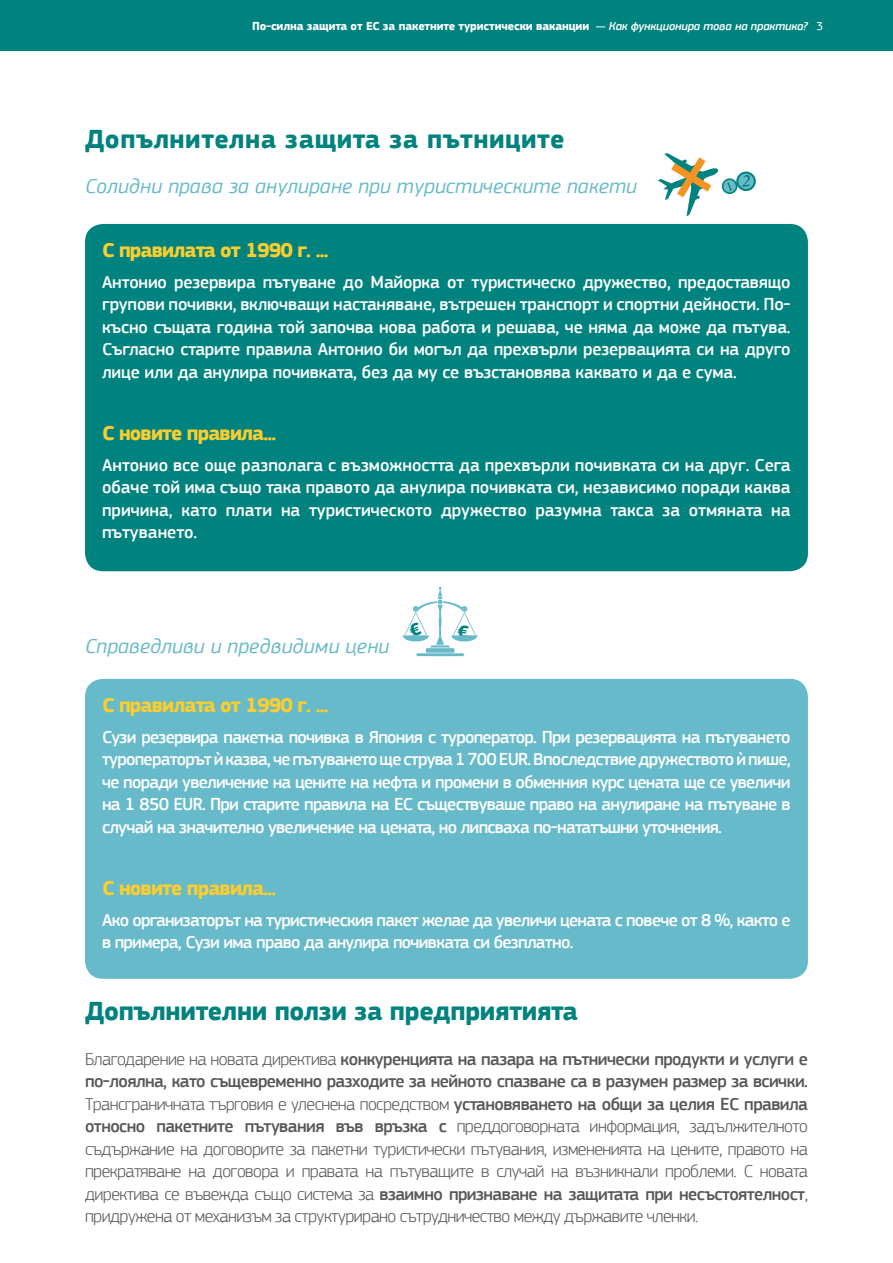
<style>
.page{position:relative;width:893px;height:1263px;background:#fff}
.page>*{position:absolute;margin:0;border:0;box-sizing:border-box;transform-origin:0 0}
.t1{font:700 27px "EC Square Sans Pro";letter-spacing:-.01em;color:#00837e}
.t2{font:700 27px "EC Square Sans Pro";letter-spacing:.02em;color:#00837e}
.t3{font:700 21px "EC Square Sans Pro";letter-spacing:-.04em;color:#facd31}
.t4{font:italic 21px "EC Square Sans Pro";letter-spacing:.01em;color:#66bac9}
.t5{font:500 18px/22.5px "EC Square Sans Pro";letter-spacing:-.04em;color:#fff;text-align:justify}
.t6{font:300 18px/22.5px "EC Square Sans Pro";letter-spacing:-.03em;color:#575756;text-align:justify}
.t7{font:700 12px "EC Square Sans Pro";letter-spacing:-.01em;color:#fff}
.s1{font-weight:500}
.s2{font-weight:500;font-style:italic}
.s3{font-weight:400}
</style>
<div class="page">
<div style="left:0;top:0;width:893px;height:51px;background:#00837e"></div>
<div style="left:85px;top:224px;width:723px;height:347px;background:#00837e;border-radius:18px"></div>
<div style="left:85px;top:679px;width:723px;height:300px;background:#66bac9;border-radius:18px"></div>
<div style="left:723px;top:179px;width:14px;height:14px;background:#68bac8;border-radius:50%"></div>
<div style="left:722px;top:178px;width:15px;height:16px;border:2px solid #00837e;border-radius:50%"></div>
<svg style="left:726px;top:182px;width:7px;height:10px"></svg>
<svg style="left:737px;top:173px;width:18px;height:17px"></svg>
<div style="left:736px;top:172px;width:20px;height:19px;border:2px solid #00837e;border-radius:50%"></div>
<svg style="left:742px;top:174px;width:8px;height:13px"></svg>
<svg style="left:658px;top:153px;width:60px;height:63px"></svg>
<svg style="left:403px;top:587px;width:74px;height:69px"></svg>
<p class="t7" style="left:252px;top:19px;width:572px">По-силна защита от ЕС за пакетните туристически ваканции <span class="s1">—</span> <span class="s2">Как функционира това на практика?</span> <span class="s3">3</span></p>
<h1 class="t2" style="left:85px;top:123px;width:481px">Допълнителна защита за пътниците</h1>
<p class="t4" style="left:85px;top:174px;width:553px">Солидни права за анулиране при туристическите пакети</p>
<p class="t3" style="left:102px;top:237px;width:228px">С правилата от 1990 г. ...</p>
<p class="t5" style="left:102px;top:271px;width:690px">Антонио резервира пътуване до Майорка от туристическо дружество, предоставящо групови почивки, включващи настаняване, вътрешен транспорт и спортни дейности. По&shy;късно същата година той започва нова работа и решава, че няма да може да пътува.<br>Съгласно старите правила Антонио би могъл да прехвърли резервацията си на друго лице или да анулира почивката, без да му се възстановява каквато и да е сума.</p>
<p class="t3" style="left:102px;top:420px;width:176px">С новите правила...</p>
<p class="t5" style="left:102px;top:454px;width:690px">Антонио все още разполага с възможността да прехвърли почивката си на друг. Сега обаче той има също така правото да анулира почивката си, независимо поради каква причина, като плати на туристическото дружество разумна такса за отмяната на пътуването.</p>
<p class="t4" style="left:85px;top:634px;width:306px">Справедливи и предвидими цени</p>
<p class="t3" style="left:102px;top:692px;width:228px">С правилата от 1990 г. ...</p>
<p class="t5" style="left:102px;top:726px;width:690px">Сузи резервира пакетна почивка в Япония с туроператор. При резервацията на пътуването туроператорът ѝ казва, че пътуването ще струва 1 700 EUR. Впоследствие дружеството ѝ пише, че поради увеличение на цените на нефта и промени в обменния курс цената ще се увеличи на 1 850 EUR. При старите правила на ЕС съществуваше право на анулиране на пътуване в случай на значително увеличение на цената, но липсваха по-нататъшни уточнения.</p>
<p class="t3" style="left:102px;top:875px;width:176px">С новите правила...</p>
<p class="t5" style="left:102px;top:909px;width:690px">Ако организаторът на туристическия пакет желае да увеличи цената с повече от 8 %, както е в примера, Сузи има право да анулира почивката си безплатно.</p>
<h1 class="t1" style="left:85px;top:994px;width:494px">Допълнителни ползи за предприятията</h1>
<p class="t6" style="left:85px;top:1047px;width:724px">Благодарение на новата директива <span class="s1">конкуренцията на пазара на пътнически продукти и услуги е по-лоялна, като същевременно разходите за нейното спазване са в разумен размер за всички.<br></span>Трансграничната търговия е улеснена посредством <span class="s1">установяването на общи за целия ЕС правила относно пакетните пътувания във връзка с</span> преддоговорната информация, задължителното съдържание на договорите за пакетни туристически пътувания, измененията на цените, правото на прекратяване на договора и правата на пътуващите в случай на възникнали проблеми. С новата директива се въвежда също система за <span class="s1">взаимно признаване на защитата при несъстоятелност</span>, придружена от механизъм за структурирано сътрудничество между държавите членки.</p>
</div>
